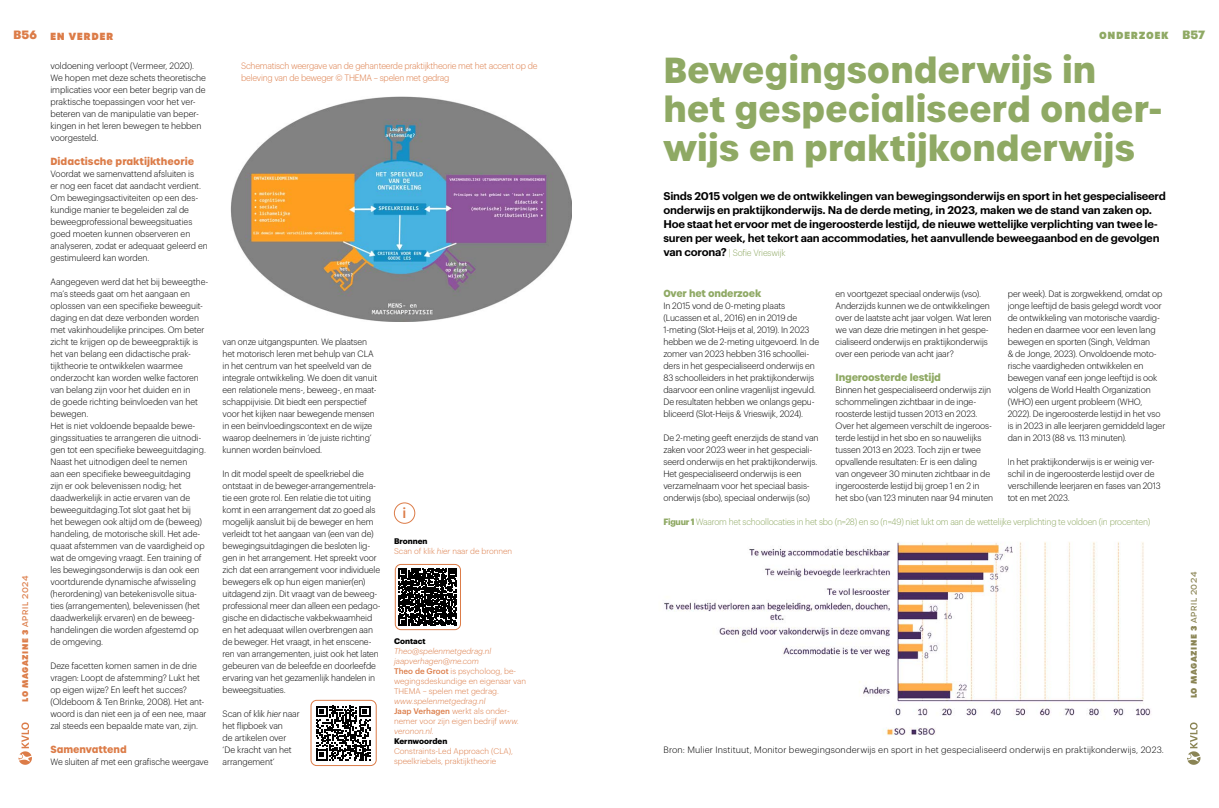
<style>
.page{position:relative;width:1219px;height:808px;background:#fff}
.page>*{position:absolute;margin:0;border:0;box-sizing:border-box;transform-origin:0 0}
.t1{font:700 35px/39px "Urbane";color:#8fa964}
.t2{font:500 14.4px "Graphik";color:#dc7c48}
.t3{font:600 11px/14px "Graphik";letter-spacing:-.02em;color:#000}
.t4{font:700 10px "Urbane";color:#dc7c48;scale:.96 1}
.t5{font:700 10px "Urbane";letter-spacing:-.02em;color:#8fa964;scale:.96 1}
.t6{font:700 10px "Urbane";letter-spacing:-.02em;color:#8fa964;scale:.95 1}
.t7{font:700 10px "Urbane";color:#dc7c48;scale:.95 1}
.t8{font:800 10px "Urbane";letter-spacing:.06em;color:#8fa964}
.t9{font:800 10px "Urbane";letter-spacing:.07em;color:#dc7c48}
.t10{font:300 9px/12px "Graphik";letter-spacing:-.01em;color:#000;scale:.95 1}
.t11{font:300 9px/12px "Graphik";letter-spacing:-.01em;color:#000;scale:.96 1}
.t12{font:300 9px "Graphik";letter-spacing:-.025em;color:#8fa964;scale:.95 1}
.t13{font:300 9px/12px "Graphik";letter-spacing:-.025em;color:#dc7c48;scale:.95 1}
.t14{font:300 9px "Graphik";letter-spacing:.02em;color:#000}
.t15{font:300 8px/10px "Graphik";color:#dc7c48}
.t16{font:800 8px "Urbane";letter-spacing:.07em;color:#dc7c48}
.t17{font:800 8px "Urbane";letter-spacing:.07em;color:#8a8454}
.t18{font:700 8px "Graphik";color:#000}
.s1{font-family:"GT Walsheim Pro";font-weight:900;font-size:12px}
.s2{font-weight:600;font-size:11px;color:#000}
.s3{font-weight:700}
.s4{font-style:italic}
.s5{font-weight:700;color:#000}
.s6{font-weight:500}
</style>
<div class="page">
<img style="left:230px;top:96px;width:342px;height:225px">
<div style="left:394px;top:503px;width:21px;height:20px;border:1px solid #dc7c48;border-radius:50%"></div>
<svg style="left:399px;top:568px;width:57px;height:58px"></svg>
<div style="left:395px;top:564px;width:66px;height:66px;border:1px solid #dc7c48;border-radius:6px"></div>
<svg style="left:316px;top:706px;width:55px;height:54px"></svg>
<div style="left:310px;top:700px;width:67px;height:66px;border:1px solid #dc7c48;border-radius:6px"></div>
<svg style="left:18px;top:722px;width:14px;height:43px"></svg>
<svg style="left:1187px;top:722px;width:13px;height:43px"></svg>
<img style="left:664px;top:542px;width:487px;height:193px">
<p class="t9" style="left:14px;top:29px;width:101px"><span class="s1">B56</span> EN VERDER</p>
<p class="t8" style="left:1099px;top:28px;width:108px">ONDERZOEK <span class="s1">B57</span></p>
<h1 class="t1" style="left:663px;top:51px;width:500px">Bewegingsonderwijs in het gespecialiseerd onder&shy;wijs en praktijkonderwijs</h1>
<p class="t11" style="left:50px;top:59px;width:164px">voldoening verloopt (Vermeer, 2020).<br>We hopen met deze schets theoretische implicaties voor een beter begrip van de praktische toepassingen voor het ver&shy;beteren van de manipulatie van beper&shy;kingen in het leren bewegen te hebben voorgesteld.</p>
<p class="t4" style="left:50px;top:154px;width:151px">Didactische praktijktheorie</p>
<p class="t11" style="left:50px;top:167px;width:165px">Voordat we samenvattend afsluiten is<br>er nog een facet dat aandacht verdient.<br>Om bewegingsactiviteiten op een des&shy;kundige manier te begeleiden zal de beweegprofessional beweegsituaties goed moeten kunnen observeren en analyseren, zodat er adequaat geleerd en gestimuleerd kan worden.</p>
<p class="t10" style="left:50px;top:275px;width:168px">Aangegeven werd dat het bĳ beweegthe&shy;ma’s steeds gaat om het aangaan en oplossen van een specifieke beweeguit&shy;daging en dat deze verbonden worden met vakinhoudelĳke principes. Om beter zicht te krĳgen op de beweegpraktĳk is het van belang een didactische prak&shy;tĳktheorie te ontwikkelen waarmee onderzocht kan worden welke factoren van belang zĳn voor het duiden en in<br>de goede richting beïnvloeden van het bewegen.<br>Het is niet voldoende bepaalde bewe&shy;gingssituaties te arrangeren die uitnodi&shy;gen tot een specifieke beweeguitdaging.<br>Naast het uitnodigen deel te nemen<br>aan een specifieke beweeguitdaging<br>zĳn er ook belevenissen nodig; het daadwerkelĳk in actie ervaren van de beweeguitdaging.Tot slot gaat het bĳ<br>het bewegen ook altĳd om de (beweeg) handeling, de motorische skill. Het ade&shy;quaat afstemmen van de vaardigheid op wat de omgeving vraagt. Een training of les bewegingsonderwĳs is dan ook een voortdurende dynamische afwisseling (herordening) van betekenisvolle situa&shy;ties (arrangementen), belevenissen (het daadwerkelĳk ervaren) en de beweeg&shy;handelingen die worden afgestemd op de omgeving.</p>
<p class="t10" style="left:50px;top:659px;width:166px">Deze facetten komen samen in de drie vragen: Loopt de afstemming? Lukt het op eigen wĳze? En leeft het succes? (Oldeboom &amp; Ten Brinke, 2008). Het ant&shy;woord is dan niet een ja of een nee, maar zal steeds een bepaalde mate van, zĳn.</p>
<p class="t7" style="left:50px;top:742px;width:82px">Samenvattend</p>
<p class="t10" style="left:50px;top:755px;width:168px">We sluiten af met een grafische weergave</p>
<p class="t13" style="left:241px;top:59px;width:313px">Schematisch weergave van de gehanteerde praktĳktheorie met het accent op de beleving van de beweger © THEMA – spelen met gedrag</p>
<p class="t3" style="left:663px;top:188px;width:504px">Sinds 2015 volgen we de ontwikkelingen van bewegingsonderwijs en sport in het gespecialiseerd onderwijs en praktijkonderwijs. Na de derde meting, in 2023, maken we de stand van zaken op.<br>Hoe staat het ervoor met de ingeroosterde lestijd, de nieuwe wettelijke verplichting van twee le&shy;suren per week, het tekort aan accommodaties, het aanvullende beweegaanbod en de gevolgen</p>
<p class="t12" style="left:663px;top:246px;width:130px"><span class="s2">van corona?</span> | Sofie Vrieswĳk</p>
<p class="t11" style="left:836px;top:287px;width:164px">en voortgezet speciaal onderwĳs (vso).<br>Anderzĳds kunnen we de ontwikkelingen over de laatste acht jaar volgen. Wat leren we van deze drie metingen in het gespe&shy;cialiseerd onderwĳs en praktĳkonderwĳs over een periode van acht jaar?</p>
<p class="t5" style="left:836px;top:370px;width:111px">Ingeroosterde lestijd</p>
<p class="t11" style="left:836px;top:383px;width:166px">Binnen het gespecialiseerd onderwĳs zĳn schommelingen zichtbaar in de inge&shy;roosterde lestĳd tussen 2013 en 2023.<br>Over het algemeen verschilt de ingeroos&shy;terde lestĳd in het sbo en so nauwelĳks tussen 2013 en 2023. Toch zĳn er twee opvallende resultaten: Er is een daling<br>van ongeveer 30 minuten zichtbaar in de ingeroosterde lestĳd bĳ groep 1 en 2 in het sbo (van 123 minuten naar 94 minuten</p>
<p class="t6" style="left:663px;top:286px;width:104px">Over het onderzoek</p>
<p class="t10" style="left:663px;top:299px;width:165px">In 2015 vond de 0-meting plaats (Lucassen et al., 2016) en in 2019 de 1-meting (Slot-Heĳs et al, 2019). In 2023 hebben we de 2-meting uitgevoerd. In de zomer van 2023 hebben 316 schoollei&shy;ders in het gespecialiseerd onderwĳs en 83 schoolleiders in het praktĳkonderwĳs daarvoor een online vragenlĳst ingevuld.<br>De resultaten hebben we onlangs gepu&shy;bliceerd (Slot-Heĳs &amp; Vrieswĳk, 2024).</p>
<p class="t11" style="left:663px;top:431px;width:163px">De 2-meting geeft enerzĳds de stand van zaken voor 2023 weer in het gespeciali&shy;seerd onderwĳs en het praktĳkonderwĳs.<br>Het gespecialiseerd onderwĳs is een verzamelnaam voor het speciaal basis&shy;onderwĳs (sbo), speciaal onderwĳs (so)</p>
<p class="t11" style="left:1008px;top:287px;width:166px">per week). Dat is zorgwekkend, omdat op jonge leeftĳd de basis gelegd wordt voor de ontwikkeling van motorische vaardig&shy;heden en daarmee voor een leven lang bewegen en sporten (Singh, Veldman<br>&amp; de Jonge, 2023). Onvoldoende moto&shy;rische vaardigheden ontwikkelen en bewegen vanaf een jonge leeftĳd is ook volgens de World Health Organization (WHO) een urgent probleem (WHO, 2022). De ingeroosterde lestĳd in het vso is in 2023 in alle leerjaren gemiddeld lager dan in 2013 (88 vs. 113 minuten).</p>
<p class="t11" style="left:1008px;top:455px;width:161px">In het praktĳkonderwĳs is er weinig ver&shy;schil in de ingeroosterde lestĳd over de verschillende leerjaren en fases van 2013 tot en met 2023.</p>
<p class="t12" style="left:663px;top:515px;width:514px"><span class="s3">Figuur 1</span> Waarom het schoollocaties in het sbo (n=28) en so (n=49) niet lukt om aan de wettelĳke verplichting te voldoen (in procenten)</p>
<p class="t10" style="left:223px;top:335px;width:164px">van onze uitgangspunten. We plaatsen het motorisch leren met behulp van CLA in het centrum van het speelveld van de integrale ontwikkeling. We doen dit vanuit een relationele mens-, beweeg-, en maat&shy;schappĳvisie. Dit biedt een perspectief voor het kĳken naar bewegende mensen in een beïnvloedingscontext en de wĳze waarop deelnemers in ‘de juiste richting’ kunnen worden beïnvloed.</p>
<p class="t10" style="left:223px;top:467px;width:168px">In dit model speelt de speelkriebel die ontstaat in de beweger-arrangementrela&shy;tie een grote rol. Een relatie die tot uiting komt in een arrangement dat zo goed als mogelĳk aansluit bĳ de beweger en hem verleidt tot het aangaan van (een van de) bewegingsuitdagingen die besloten lig&shy;gen in het arrangement. Het spreekt voor zich dat een arrangement voor individuele bewegers elk op hun eigen manier(en) uitdagend zĳn. Dit vraagt van de beweeg&shy;professional meer dan alleen een pedago&shy;gische en didactische vakbekwaamheid en het adequaat willen overbrengen aan de beweger. Het vraagt, in het enscene&shy;ren van arrangementen, juist ook het laten gebeuren van de beleefde en doorleefde ervaring van het gezamenlĳk handelen in beweegsituaties.</p>
<p class="t11" style="left:223px;top:707px;width:82px">Scan of klik <span class="s4">hier</span> naar het flipboek van<br>de artikelen over ‘De kracht van het arrangement’</p>
<h2 class="t2" style="left:402px;top:502px;width:5px">i</h2>
<p class="t15" style="left:394px;top:535px;width:120px"><span class="s5">Bronnen<br></span>Scan of klik <span class="s4">hier</span> naar de bronnen</p>
<p class="t16" style="left:20px;top:702px;width:128px;rotate:-90deg">LO MAGAZINE 3 <span class="s6">APRIL 2024</span></p>
<p class="t17" style="left:1188px;top:698px;width:128px;rotate:-90deg">LO MAGAZINE 3 <span class="s6">APRIL 2024</span></p>
<p class="t18" style="left:394px;top:635px;width:33px">Contact</p>
<p class="t15" style="left:394px;top:645px;width:134px"><span class="s4">Theo@spelenmetgedrag.nl jaapverhagen@me.com<br></span><span class="s6">Theo de Groot</span> is psycholoog, be&shy;wegingsdeskundige en eigenaar van<br>THEMA – spelen met gedrag.</p>
<p class="t15" style="left:394px;top:695px;width:126px"><span class="s4">www.spelenmetgedrag.nl<br></span><span class="s6">Jaap Verhagen</span> werkt als onder&shy;nemer voor zĳn eigen bedrĳf <span class="s4">www. veronon.nl</span>.<br><span class="s5">Kernwoorden</span></p>
<p class="t15" style="left:394px;top:745px;width:121px">Constraints-Led Approach (CLA), speelkriebels, praktĳktheorie</p>
<p class="t14" style="left:663px;top:743px;width:502px">Bron: Mulier Instituut, Monitor bewegingsonderwĳs en sport in het gespecialiseerd onderwĳs en praktĳkonderwĳs, 2023.</p>
</div>
